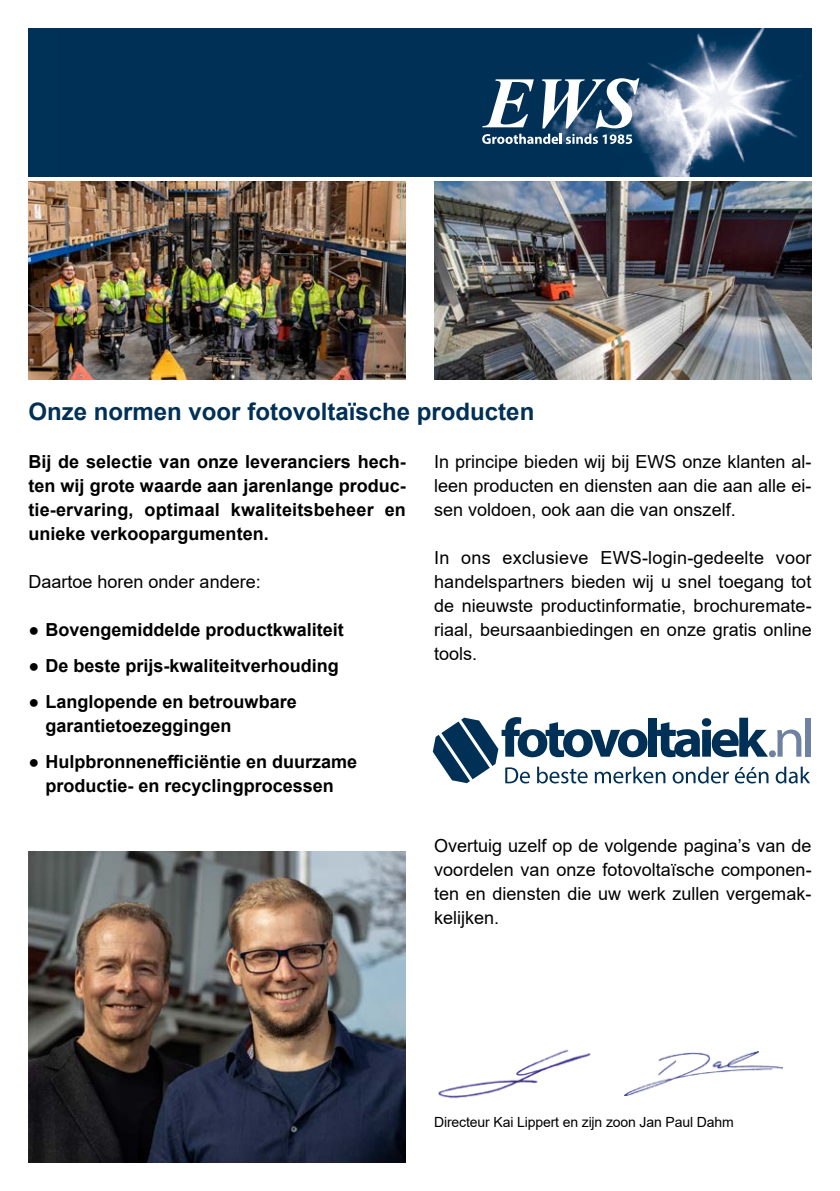
<style>
.page{position:relative;width:840px;height:1191px;background:#fff}
.page>*{position:absolute;margin:0;border:0;box-sizing:border-box;transform-origin:0 0}
.t1{font:700 24px "Arial";color:#003056}
.t2{font:18px/24px "Arial";color:#000;text-align:justify}
.t3{font:700 18px/24px "Arial";color:#000;text-align:justify}
.t4{font:14px "Arial";letter-spacing:-.01em;color:#000}
</style>
<div class="page">
<img style="left:28px;top:28px;width:783px;height:148px">
<svg style="left:482px;top:78px;width:157px;height:66px"></svg>
<img style="left:28px;top:181px;width:377px;height:199px">
<img style="left:434px;top:181px;width:377px;height:199px">
<img style="left:28px;top:851px;width:377px;height:311px">
<img style="left:438px;top:1049px;width:153px;height:50px">
<svg style="left:775px;top:766px;width:34px;height:17px"></svg>
<svg style="left:432px;top:717px;width:336px;height:66px"></svg>
<div style="left:768px;top:750px;width:7px;height:7px;background:#6f82a2;border-radius:50%"></div>
<svg style="left:777px;top:729px;width:23px;height:27px"></svg>
<div style="left:804px;top:717px;width:5px;height:39px;background:#6f82a2"></div>
<img style="left:624px;top:1051px;width:158px;height:44px">
<h1 class="t1" style="left:28px;top:395px;width:507px">Onze normen voor fotovoltaïsche producten</h1>
<p class="t3" style="left:28px;top:450px;width:379px">Bij de selectie van onze leveranciers hech&shy;ten wij grote waarde aan jarenlange produc&shy;tie-ervaring, optimaal kwaliteitsbeheer en unieke verkoopargumenten.</p>
<p class="t2" style="left:28px;top:570px;width:234px">Daartoe horen onder andere:</p>
<p class="t3" style="left:28px;top:618px;width:317px">● Bovengemiddelde productkwaliteit</p>
<p class="t3" style="left:28px;top:654px;width:312px">● De beste prijs-kwaliteitverhouding</p>
<p class="t3" style="left:45px;top:690px;width:253px;text-indent:-17px">● Langlopende en betrouwbare garantietoezeggingen</p>
<p class="t3" style="left:28px;top:750px;width:330px;text-align:center">● Hulpbronnenefficiëntie en duurzame productie- en recyclingprocessen</p>
<p class="t2" style="left:434px;top:450px;width:378px">In principe bieden wij bij EWS onze klanten al&shy;leen producten en diensten aan die aan alle ei&shy;sen voldoen, ook aan die van onszelf.</p>
<p class="t2" style="left:434px;top:546px;width:379px">In ons exclusieve EWS-login-gedeelte voor handelspartners bieden wij u snel toegang tot de nieuwste productinformatie, brochuremate&shy;riaal, beursaanbiedingen en onze gratis online tools.</p>
<p class="t2" style="left:434px;top:834px;width:379px">Overtuig uzelf op de volgende pagina’s van de voordelen van onze fotovoltaïsche componen&shy;ten en diensten die uw werk zullen vergemak&shy;kelijken.</p>
<p class="t4" style="left:434px;top:1112px;width:301px">Directeur Kai Lippert en zijn zoon Jan Paul Dahm</p>
</div>
